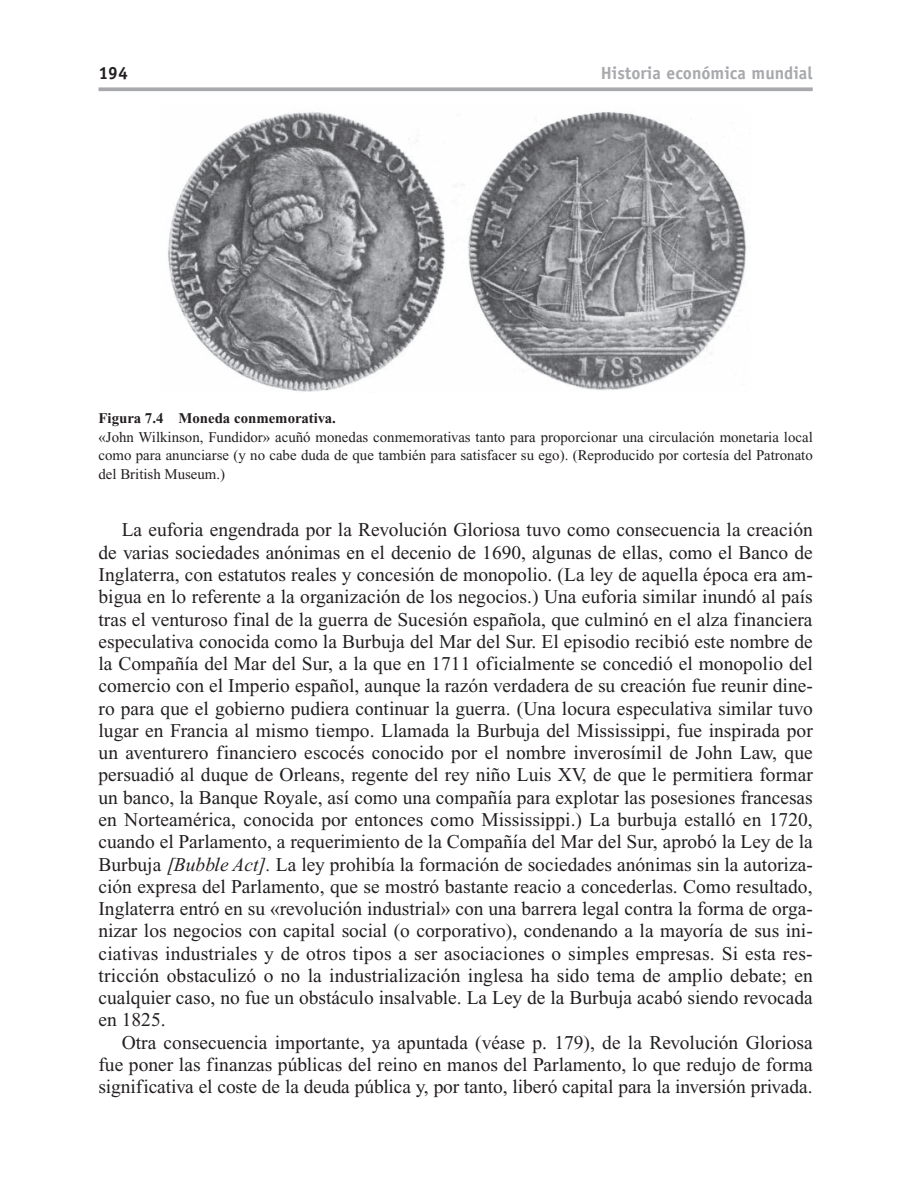
<style>
.page{position:relative;width:912px;height:1190px;background:#fff}
.page>*{position:absolute;margin:0;border:0;box-sizing:border-box;transform-origin:0 0}
.t1{font:19.43px/22.2px "Times New Roman";letter-spacing:-.005em;color:#231f20;text-align:justify}
.t2{font:700 17.68px "Officina Sans";color:#a8a9ad}
.t3{font:700 17.68px "Officina Sans";color:#231f20}
.t4{font:14.88px/18.6px "Times New Roman";color:#231f20;text-align:justify}
.t5{font:700 14.88px "Times New Roman";color:#231f20}
.s1{font-style:italic}
</style>
<div class="page">
<svg style="left:98px;top:87px;width:714px;height:4px;background:#b1b1b5"></svg>
<img style="left:168px;top:111px;width:579px;height:281px">
<p class="t3" style="left:98px;top:66px;width:31px">194</p>
<p class="t2" style="left:601px;top:66px;width:213px">Historia económica mundial</p>
<p class="t5" style="left:98px;top:413px;width:239px">Figura 7.4 Moneda conmemorativa.</p>
<p class="t4" style="left:98px;top:429px;width:716px">«John Wilkinson, Fundidor» acuñó monedas conmemorativas tanto para proporcionar una circulación monetaria local como para anunciarse (y no cabe duda de que también para satisfacer su ego). (Reproducido por cortesía del Patronato del British Museum.)</p>
<p class="t1" style="left:98px;top:521px;width:716px;text-indent:23px">La euforia engendrada por la Revolución Gloriosa tuvo como consecuencia la creación de varias sociedades anónimas en el decenio de 1690, algunas de ellas, como el Banco de Inglaterra, con estatutos reales y concesión de monopolio. (La ley de aquella época era am&shy;bigua en lo referente a la organización de los negocios.) Una euforia similar inundó al país tras el venturoso final de la guerra de Sucesión española, que culminó en el alza financiera especulativa conocida como la Burbuja del Mar del Sur. El episodio recibió este nombre de la Compañía del Mar del Sur, a la que en 1711 oficialmente se concedió el monopolio del comercio con el Imperio español, aunque la razón verdadera de su creación fue reunir dine&shy;ro para que el gobierno pudiera continuar la guerra. (Una locura especulativa similar tuvo lugar en Francia al mismo tiempo. Llamada la Burbuja del Mississippi, fue inspirada por un aventurero financiero escocés conocido por el nombre inverosímil de John Law, que persuadió al duque de Orleans, regente del rey niño Luis XV, de que le permitiera formar un banco, la Banque Royale, así como una compañía para explotar las posesiones francesas en Norteamérica, conocida por entonces como Mississippi.) La burbuja estalló en 1720, cuando el Parlamento, a requerimiento de la Compañía del Mar del Sur, aprobó la Ley de la Burbuja <span class="s1">[Bubble Act].</span> La ley prohibía la formación de sociedades anónimas sin la autoriza&shy;ción expresa del Parlamento, que se mostró bastante reacio a concederlas. Como resultado, Inglaterra entró en su «revolución industrial» con una barrera legal contra la forma de orga&shy;nizar los negocios con capital social (o corporativo), condenando a la mayoría de sus ini&shy;ciativas industriales y de otros tipos a ser asociaciones o simples empresas. Si esta res&shy;tricción obstaculizó o no la industrialización inglesa ha sido tema de amplio debate; en cualquier caso, no fue un obstáculo insalvable. La Ley de la Burbuja acabó siendo revocada en 1825.</p>
<p class="t1" style="left:98px;top:1033px;width:716px;text-indent:23px">Otra consecuencia importante, ya apuntada (véase p. 179), de la Revolución Gloriosa fue poner las finanzas públicas del reino en manos del Parlamento, lo que redujo de forma significativa el coste de la deuda pública y, por tanto, liberó capital para la inversión privada.</p>
</div>
